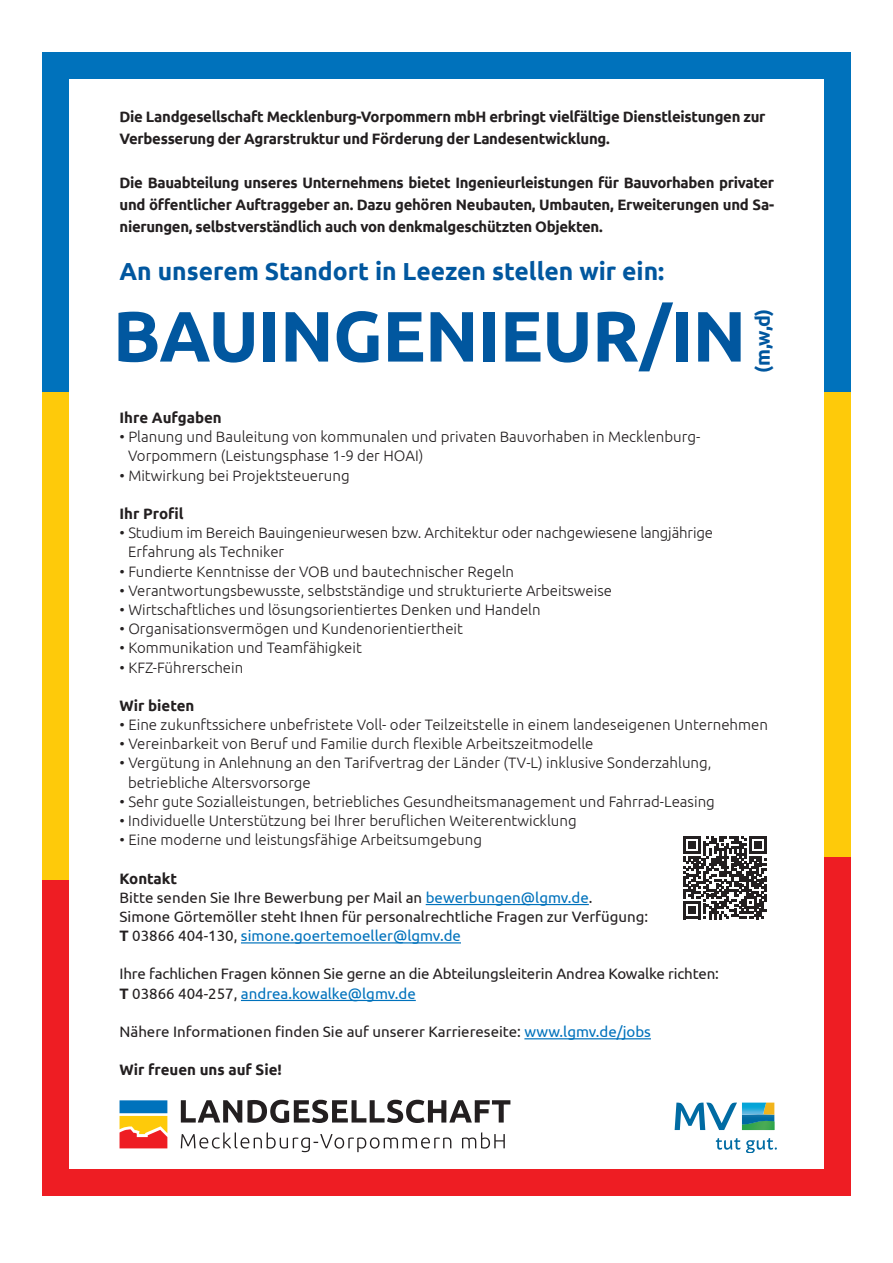
<style>
.page{position:relative;width:893px;height:1263px;background:#fff}
.page>*{position:absolute;margin:0;border:0;box-sizing:border-box;transform-origin:0 0}
.t1{font:700 71.25px "Ubuntu";letter-spacing:-.01em;color:#01579f}
.t2{font:700 24.6px "Ubuntu";color:#01579f}
.t3{font:700 19.65px "Ubuntu";color:#01579f}
.t4{font:300 15px/19.2px "Ubuntu";color:#231f20}
.t5{font:700 15px/21.9px "Ubuntu";letter-spacing:-.02em;color:#231f20}
.t6{font:15px/19.2px "Ubuntu";color:#231f20}
.t7{font:700 15px "Ubuntu";color:#231f20}
.s1{font-weight:700}
.s2{color:#0072bc}
</style>
<div class="page">
<hr style="left:426px;top:904px;width:163px;height:1px;background:#0072bc">
<hr style="left:241px;top:942px;width:220px;height:1px;background:#0072bc">
<hr style="left:241px;top:1000px;width:175px;height:1px;background:#0072bc">
<hr style="left:524px;top:1038px;width:127px;height:1px;background:#0072bc">
<svg style="left:120px;top:1116px;width:47px;height:32px;background:#f67f30"></svg>
<div style="left:120px;top:1100px;width:47px;height:13px;background:#0072bc"></div>
<svg style="left:181px;top:1132px;width:324px;height:20px"></svg>
<svg style="left:181px;top:1100px;width:329px;height:23px"></svg>
<svg style="left:716px;top:1138px;width:24px;height:12px"></svg>
<svg style="left:746px;top:1138px;width:31px;height:14px"></svg>
<svg style="left:675px;top:1102px;width:100px;height:28px"></svg>
<div style="left:43px;top:52px;width:800px;height:26px;background:#0072bc"></div>
<div style="left:43px;top:195px;width:26px;height:837px;background:#feca0a"></div>
<div style="left:824px;top:195px;width:27px;height:837px;background:#feca0a"></div>
<div style="left:824px;top:857px;width:27px;height:339px;background:#ee1d23"></div>
<div style="left:43px;top:1169px;width:808px;height:27px;background:#ee1d23"></div>
<div style="left:43px;top:52px;width:26px;height:340px;background:#0072bc"></div>
<div style="left:824px;top:52px;width:27px;height:340px;background:#0072bc"></div>
<div style="left:43px;top:880px;width:26px;height:316px;background:#ee1d23"></div>
<svg style="left:684px;top:836px;width:83px;height:83px"></svg>
<p class="t5" style="left:120px;top:106px;width:647px">Die Landgesellschaft Mecklenburg-Vorpommern mbH erbringt vielfältige Dienstleistungen zur<br>Verbesserung der Agrarstruktur und Förderung der Landesentwicklung.</p>
<p class="t5" style="left:120px;top:172px;width:656px;text-align:justify">Die Bauabteilung unseres Unternehmens bietet Ingenieurleistungen für Bauvorhaben privater und öffentlicher Auftraggeber an. Dazu gehören Neubauten, Umbauten, Erweiterungen und Sa&shy;nierungen, selbstverständlich auch von denkmalgeschützten Objekten.</p>
<h2 class="t2" style="left:120px;top:257px;width:546px">An unserem Standort in Leezen stellen wir ein:</h2>
<h1 class="t1" style="left:113px;top:293px;width:635px">BAUINGENIEUR/IN</h1>
<h3 class="t3" style="left:751px;top:373px;width:66px;rotate:-90deg">(m,w,d)</h3>
<p class="t7" style="left:120px;top:409px;width:104px">Ihre Aufgaben</p>
<p class="t4" style="left:128px;top:427px;width:574px;text-indent:-8px">• Planung und Bauleitung von kommunalen und privaten Bauvorhaben in Mecklenburg-<br>Vorpommern (Leistungsphase 1-9 der HOAI)</p>
<p class="t4" style="left:120px;top:465px;width:232px">• Mitwirkung bei Projektsteuerung</p>
<p class="t5" style="left:120px;top:502px;width:66px">Ihr Profil</p>
<p class="t4" style="left:128px;top:523px;width:586px;text-indent:-9px">• Studium im Bereich Bauingenieurwesen bzw. Architektur oder nachgewiesene langjährige<br>Erfahrung als Techniker</p>
<p class="t4" style="left:120px;top:561px;width:396px">• Fundierte Kenntnisse der VOB und bautechnischer Regeln</p>
<p class="t4" style="left:120px;top:580px;width:494px">• Verantwortungsbewusste, selbstständige und strukturierte Arbeitsweise</p>
<p class="t4" style="left:120px;top:600px;width:423px">• Wirtschaftliches und lösungsorientiertes Denken und Handeln</p>
<p class="t4" style="left:120px;top:619px;width:345px">• Organisationsvermögen und Kundenorientiertheit</p>
<p class="t4" style="left:120px;top:638px;width:244px">• Kommunikation und Teamfähigkeit</p>
<p class="t4" style="left:120px;top:657px;width:125px">• KFZ-Führerschein</p>
<p class="t7" style="left:120px;top:696px;width:76px">Wir bieten</p>
<p class="t4" style="left:120px;top:715px;width:650px">• Eine zukunftssichere unbefristete Voll- oder Teilzeitstelle in einem landeseigenen Unternehmen</p>
<p class="t4" style="left:120px;top:734px;width:475px">• Vereinbarkeit von Beruf und Familie durch flexible Arbeitszeitmodelle</p>
<p class="t4" style="left:128px;top:753px;width:585px;text-indent:-8px">• Vergütung in Anlehnung an den Tarifvertrag der Länder (TV-L) inklusive Sonderzahlung, betriebliche Altersvorsorge</p>
<p class="t4" style="left:120px;top:791px;width:597px">• Sehr gute Sozialleistungen, betriebliches Gesundheitsmanagement und Fahrrad-Leasing</p>
<p class="t4" style="left:120px;top:811px;width:459px">• Individuelle Unterstützung bei Ihrer beruflichen Weiterentwicklung</p>
<p class="t4" style="left:120px;top:830px;width:364px">• Eine moderne und leistungsfähige Arbeitsumgebung</p>
<p class="t6" style="left:120px;top:868px;width:530px"><span class="s1">Kontakt<br></span>Bitte senden Sie Ihre Bewerbung per Mail an <span class="s2">bewerbungen@lgmv.de</span>.<br>Simone Görtemöller steht Ihnen für personalrechtliche Fragen zur Verfügung:<br><span class="s1">T</span> 03866 404-130, <span class="s2">simone.goertemoeller@lgmv.de</span></p>
<p class="t6" style="left:120px;top:964px;width:601px">Ihre fachlichen Fragen können Sie gerne an die Abteilungsleiterin Andrea Kowalke richten:<br><span class="s1">T</span> 03866 404-257, <span class="s2">andrea.kowalke@lgmv.de</span></p>
<p class="t6" style="left:120px;top:1021px;width:533px">Nähere Informationen finden Sie auf unserer Karriereseite: <span class="s2">www.lgmv.de/jobs</span></p>
<p class="t7" style="left:120px;top:1061px;width:164px">Wir freuen uns auf Sie!</p>
</div>
